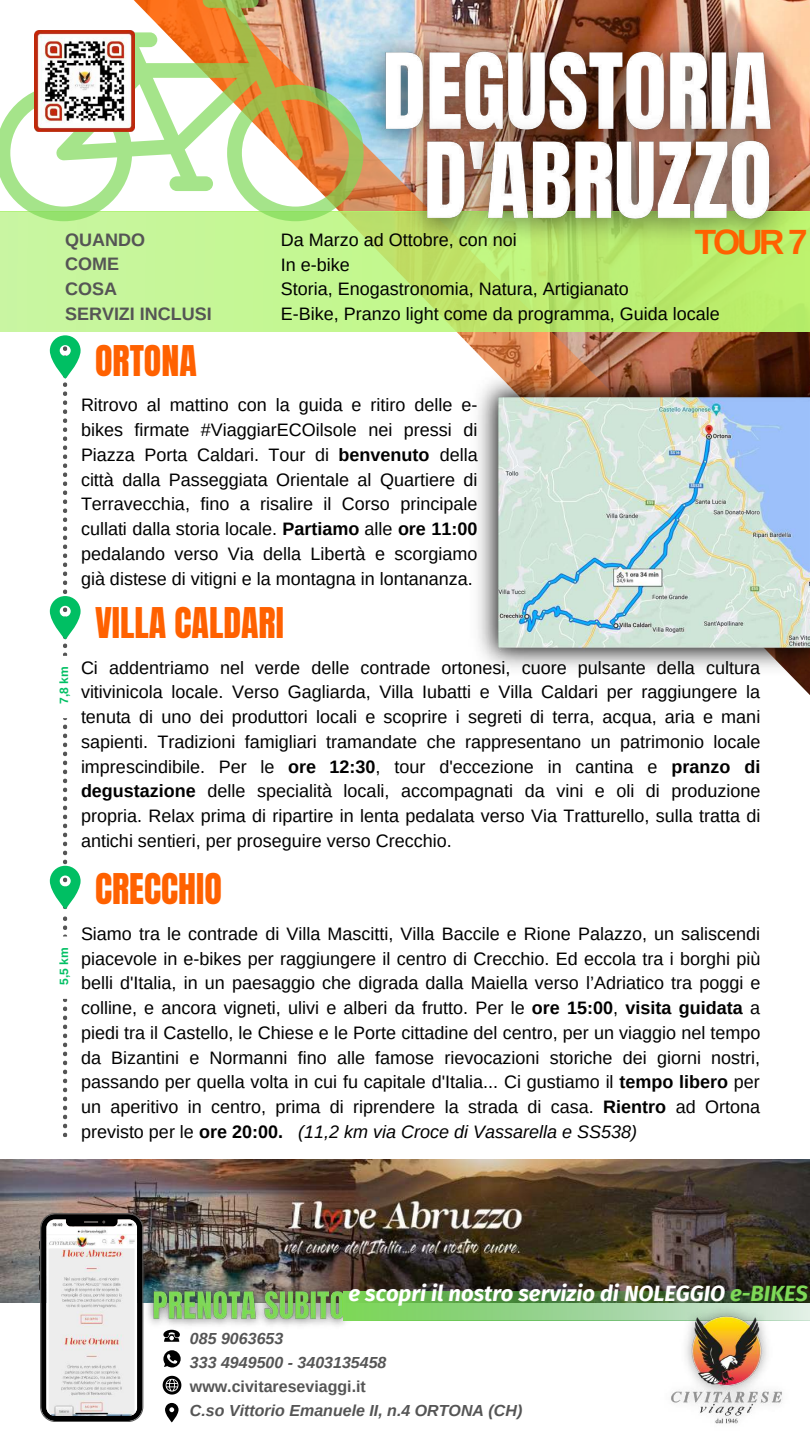
<style>
.page{position:relative;width:810px;height:1441px;background:#fff}
.page>*{position:absolute;margin:0;border:0;box-sizing:border-box;transform-origin:0 0}
.t1{font:36px "Anton";color:#ff6100}
.t2{font:700 35.1px "Arimo";color:#ff6100}
.t3{font:italic 700 22px "Fira Sans";color:#fff}
.t4{font:18px/24.8px "Arimo";color:#000;text-align:justify}
.t5{font:700 18px/24.8px "Arimo";color:#555}
.t6{font:italic 700 16px/24px "Arimo";color:#555}
.t7{font:700 16px "Arimo";color:#555}
.t8{font:700 12px "Arimo";color:#00bf63}
.s1{font-weight:700}
.s2{font-style:italic}
.s3{color:#7ed957}
</style>
<div class="page">
<img style="left:0;top:1159px;width:810px;height:143px">
<svg style="left:50px;top:335px;width:31px;height:574px"></svg>
<svg style="left:63px;top:916px;width:4px;height:220px"></svg>
<svg style="left:0;top:221px;width:810px;height:110px;fill:#c5f694"></svg>
<svg style="left:39px;top:1212px;width:105px;height:209px"></svg>
<svg style="left:163px;top:1350px;width:18px;height:17px"></svg>
<svg style="left:163px;top:1375px;width:18px;height:19px"></svg>
<svg style="left:165px;top:1402px;width:14px;height:19px"></svg>
<svg style="left:0;top:0;width:344px;height:221px"></svg>
<img style="left:34px;top:30px;width:101px;height:102px">
<img style="left:138px;top:1268px;width:221px;height:77px">
<svg style="left:343px;top:1291px;width:467px;height:29px"></svg>
<img style="left:653px;top:1293px;width:149px;height:131px">
<img style="left:478px;top:363px;width:332px;height:319px">
<img style="left:344px;top:0;width:466px;height:288px">
<h2 class="t2" style="left:695px;top:222px;width:114px">TOUR 7</h2>
<p class="t5" style="left:65px;top:227px;width:148px">QUANDO<br>COME<br>COSA<br>SERVIZI INCLUSI</p>
<p class="t4" style="left:281px;top:227px;width:440px;text-align:left">Da Marzo ad Ottobre, con noi<br>In e-bike<br>Storia, Enogastronomia, Natura, Artigianato<br>E-Bike, Pranzo light come da programma, Guida locale</p>
<h1 class="t1" style="left:95px;top:334px;width:103px">ORTONA</h1>
<p class="t4" style="left:81px;top:392px;width:398px">Ritrovo al mattino con la guida e ritiro delle e&shy;bikes firmate #ViaggiarECOilsole nei pressi di Piazza Porta Caldari. Tour di <span class="s1">benvenuto</span> della città dalla Passeggiata Orientale al Quartiere di Terravecchia, fino a risalire il Corso principale cullati dalla storia locale. <span class="s1">Partiamo</span> alle <span class="s1">ore 11:00 </span>pedalando verso Via della Libertà e scorgiamo già distese di vitigni e la montagna in lontananza.</p>
<p class="t8" style="left:57px;top:704px;width:39px;rotate:-90deg">7,8 km</p>
<p class="t8" style="left:57px;top:984px;width:39px;rotate:-90deg">5,5 km</p>
<h1 class="t1" style="left:95px;top:596px;width:190px">VILLA CALDARI</h1>
<p class="t4" style="left:81px;top:654px;width:681px">Ci addentriamo nel verde delle contrade ortonesi, cuore pulsante della cultura vitivinicola locale. Verso Gagliarda, Villa Iubatti e Villa Caldari per raggiungere la tenuta di uno dei produttori locali e scoprire i segreti di terra, acqua, aria e mani sapienti. Tradizioni famigliari tramandate che rappresentano un patrimonio locale imprescindibile. Per le <span class="s1">ore 12:30</span>, tour d'eccezione in cantina e <span class="s1">pranzo di degustazione</span> delle specialità locali, accompagnati da vini e oli di produzione propria. Relax prima di ripartire in lenta pedalata verso Via Tratturello, sulla tratta di antichi sentieri, per proseguire verso Crecchio.</p>
<h1 class="t1" style="left:95px;top:862px;width:128px">CRECCHIO</h1>
<p class="t4" style="left:81px;top:921px;width:681px">Siamo tra le contrade di Villa Mascitti, Villa Baccile e Rione Palazzo, un saliscendi piacevole in e-bikes per raggiungere il centro di Crecchio. Ed eccola tra i borghi più belli d'Italia, in un paesaggio che digrada dalla Maiella verso l’Adriatico tra poggi e colline, e ancora vigneti, ulivi e alberi da frutto. Per le <span class="s1">ore 15:00</span>, <span class="s1">visita guidata</span> a piedi tra il Castello, le Chiese e le Porte cittadine del centro, per un viaggio nel tempo da Bizantini e Normanni fino alle famose rievocazioni storiche dei giorni nostri, passando per quella volta in cui fu capitale d'Italia... Ci gustiamo il <span class="s1">tempo libero</span> per un aperitivo in centro, prima di riprendere la strada di casa. <span class="s1">Rientro</span> ad Ortona previsto per le <span class="s1">ore 20:00.</span> <span class="s2">(11,2 km via Croce di Vassarella e SS538)</span></p>
<p class="t3" style="left:349px;top:1279px;width:461px">e scopri il nostro servizio di NOLEGGIO <span class="s3">e-BIKES</span></p>
<p class="t6" style="left:190px;top:1326px;width:198px">085 9063653<br>333 4949500 - 3403135458</p>
<p class="t7" style="left:190px;top:1377px;width:178px">www.civitareseviaggi.it</p>
<p class="t6" style="left:190px;top:1398px;width:334px">C.so Vittorio Emanuele II, n.4 ORTONA (CH)</p>
</div>
